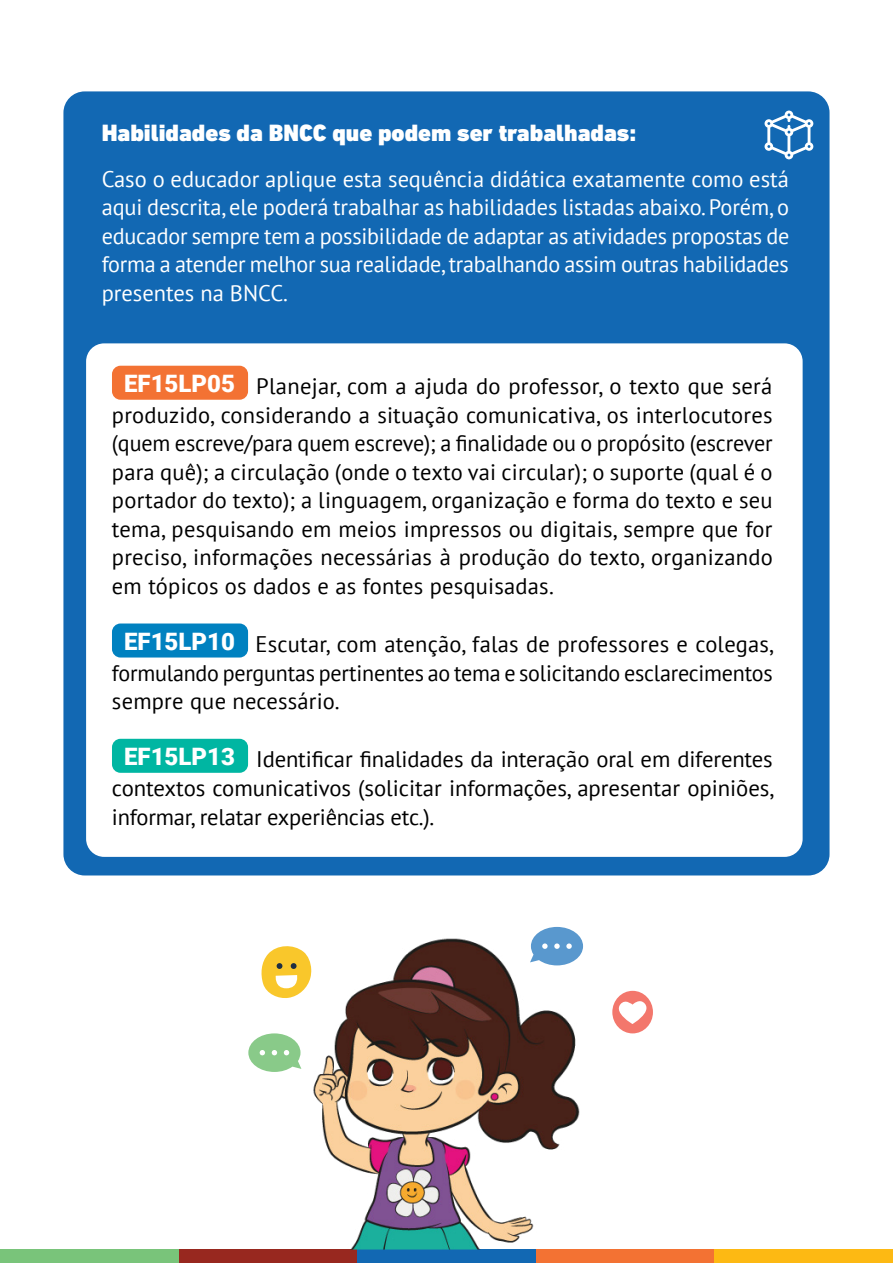
<style>
.page{position:relative;width:893px;height:1263px;background:#fff}
.page>*{position:absolute;margin:0;border:0;box-sizing:border-box;transform-origin:0 0}
.abertura_itens{font:900 24px "DIN Next LT Pro";color:#fff}
.corpo_texto_grande{font:900 24px "Roboto";color:#fff}
.corpo_texto_grande-2{font:22.5px/28.5px "PT Sans";color:#000;text-align:justify}
.corpo_texto_grande-3{font:22.5px/28.5px "PT Sans";letter-spacing:-.01em;color:#fff;text-align:justify}
</style>
<div class="page">
<div style="left:536px;top:1249px;width:178px;height:14px;background:#f37233"></div>
<div style="left:357px;top:1249px;width:179px;height:14px;background:#1268b3"></div>
<div style="left:179px;top:1249px;width:178px;height:14px;background:#98281f"></div>
<div style="left:0;top:1249px;width:179px;height:14px;background:#79c47a"></div>
<div style="left:714px;top:1249px;width:179px;height:14px;background:#fdb913"></div>
<div style="left:63px;top:91px;width:766px;height:784px;background:#1268b3;border-radius:21px"></div>
<div style="left:86px;top:343px;width:717px;height:514px;background:#fff;border-radius:18px"></div>
<div style="left:112px;top:366px;width:136px;height:34px;background:#f37233;border-radius:9px"></div>
<div style="left:112px;top:623px;width:136px;height:34px;background:#0081c0;border-radius:9px"></div>
<div style="left:112px;top:739px;width:136px;height:34px;background:#00b6a2;border-radius:9px"></div>
<svg style="left:764px;top:111px;width:49px;height:48px"></svg>
<svg style="left:261px;top:946px;width:40px;height:52px"></svg>
<svg style="left:248px;top:1033px;width:53px;height:39px"></svg>
<img style="left:301px;top:926px;width:282px;height:323px">
<div style="left:612px;top:991px;width:41px;height:42px;background:#f3776c;border-radius:50%"></div>
<svg style="left:613px;top:997px;width:39px;height:27px"></svg>
<p class="abertura_itens" style="left:102px;top:119px;width:536px">Habilidades da BNCC que podem ser trabalhadas:</p>
<p class="corpo_texto_grande-3" style="left:102px;top:164px;width:689px">Caso o educador aplique esta sequência didática exatamente como está aqui descrita, ele poderá trabalhar as habilidades listadas abaixo. Porém, o educador sempre tem a possibilidade de adaptar as atividades propostas de forma a atender melhor sua realidade, trabalhando assim outras habilidades presentes na BNCC.</p>
<p class="corpo_texto_grande" style="left:124px;top:366px;width:112px">EF15LP05</p>
<p class="corpo_texto_grande-2" style="left:112px;top:372px;width:662px;text-indent:144px">Planejar, com a ajuda do professor, o texto que será produzido, considerando a situação comunicativa, os interlocutores (quem escreve/para quem escreve); a finalidade ou o propósito (escrever para quê); a circulação (onde o texto vai circular); o suporte (qual é o portador do texto); a linguagem, organização e forma do texto e seu tema, pesquisando em meios impressos ou digitais, sempre que for preciso, informações necessárias à produção do texto, organizando em tópicos os dados e as fontes pesquisadas.</p>
<p class="corpo_texto_grande" style="left:124px;top:624px;width:112px">EF15LP10</p>
<p class="corpo_texto_grande-2" style="left:112px;top:629px;width:664px;text-indent:143px">Escutar, com atenção, falas de professores e colegas, formulando perguntas pertinentes ao tema e solicitando esclarecimentos sempre que necessá rio.</p>
<p class="corpo_texto_grande" style="left:124px;top:739px;width:112px">EF15LP13</p>
<p class="corpo_texto_grande-2" style="left:112px;top:745px;width:664px;text-indent:144px">Identificar finalidades da interação oral em diferentes contextos comunicativos (solicitar informações, apresentar opiniões, informar, relatar experiências etc.).</p>
</div>
